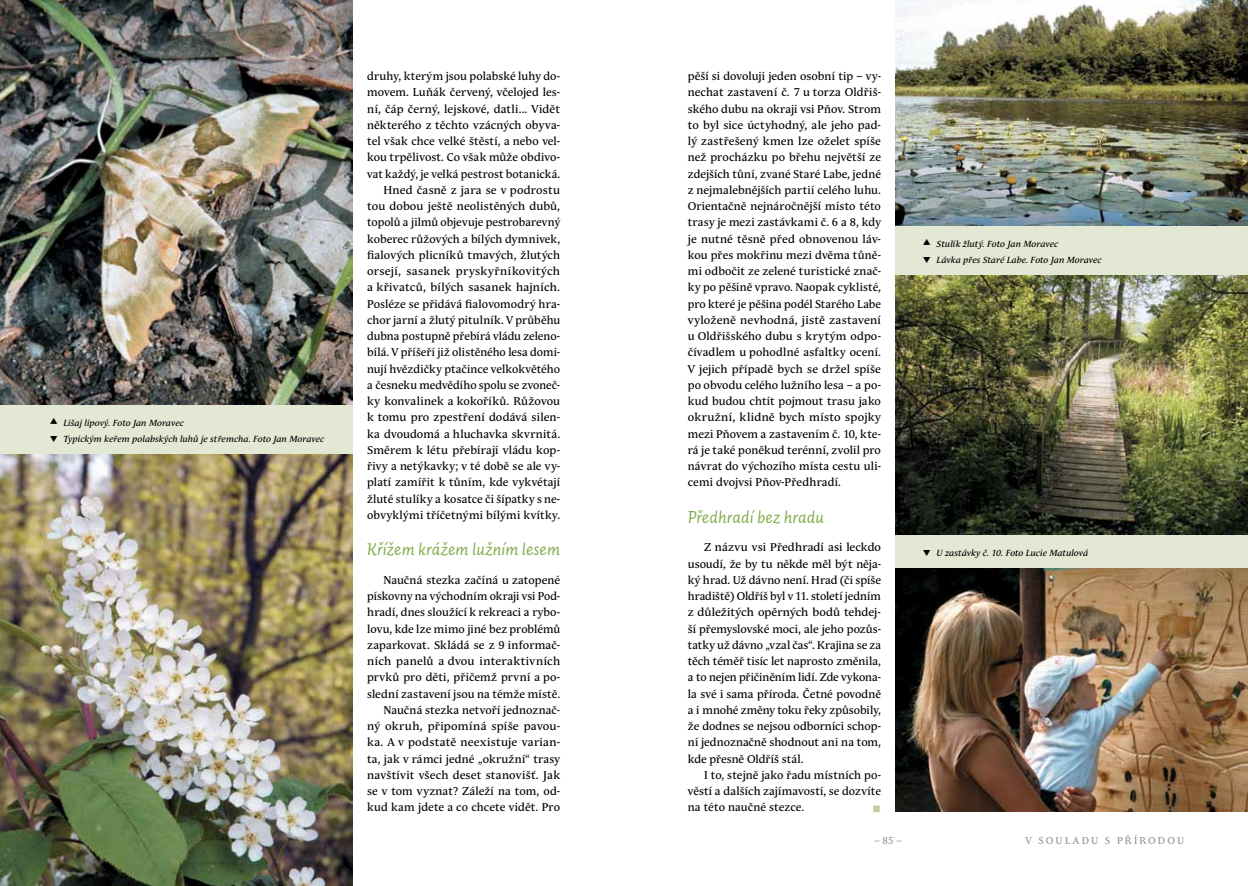
<style>
.page{position:relative;width:1248px;height:886px;background:#fff}
.page>*{position:absolute;margin:0;border:0;box-sizing:border-box;transform-origin:0 0}
.t1{font:17.5px "Auto 2 Italic LF";letter-spacing:.005em;color:#83ad4f}
.t2{font:11.25px/16.2px "Andulka Text Pro";letter-spacing:.01em;color:#000;text-align:justify}
.t3{font:11.25px "Wingdings";color:#bdcf9f}
.t4{font:10px "Andulka Text Pro";letter-spacing:.225em;color:#939598}
.t5{font:italic 8.75px/16px "Andulka Text Pro";letter-spacing:.01em;color:#000}
</style>
<div class="page">
<img style="left:0;top:0;width:353px;height:405px">
<img style="left:0;top:454px;width:353px;height:432px">
<div style="left:0;top:405px;width:353px;height:49px;background:#e2e8d4"></div>
<img style="left:895px;top:0;width:352px;height:226px">
<img style="left:895px;top:275px;width:352px;height:260px">
<img style="left:895px;top:568px;width:352px;height:243px">
<div style="left:895px;top:226px;width:352px;height:49px;background:#e2e8d4"></div>
<div style="left:895px;top:535px;width:352px;height:33px;background:#e2e8d4"></div>
<p class="t5" style="left:64px;top:415px;width:262px">Lišaj lipový. Foto Jan Moravec<br>Typickým keřem polabských luhů je střemcha. Foto Jan Moravec</p>
<p class="t2" style="left:367px;top:68px;width:194px;text-align:right">druhy, kterým jsou polabské luhy do&shy;movem. Luňák červený, včelojed les&shy;ní, čáp černý, lejskové, datli... Vidět některého z těchto vzácných obyva&shy;tel však chce velké štěstí, a nebo vel&shy;kou trpělivost. Co však může obdivo&shy;vat každý, je velká pestrost botanická.<br>Hned časně z jara se v podrostu tou dobou ještě neolistěných dubů, topolů a jilmů objevuje pestrobarevný koberec růžových a bílých dymnivek, fialových plicníků tmavých, žlutých orsejí, sasanek pryskyřníkovitých a křivatců, bílých sasanek hajních.<br>Posléze se přidává fialovomodrý hra&shy;chor jarní a žlutý pitulník. V průběhu dubna postupně přebírá vládu zeleno&shy;bílá. V příšeří již olistěného lesa domi&shy;nují hvězdičky ptačince velkokvětého a česneku medvědího spolu se zvoneč&shy;ky konvalinek a kokoříků. Růžovou k tomu pro zpestření dodává silen&shy;ka dvoudomá a hluchavka skvrnitá.<br>Směrem k létu přebírají vládu kop&shy;řivy a netýkavky; v té době se ale vy&shy;platí zamířit k tůním, kde vykvétají žluté stulíky a kosatce či šípatky s ne&shy;obvyklými tříčetnými bílými kvítky.</p>
<h1 class="t1" style="left:367px;top:538px;width:194px">Křížem krážem lužním lesem</h1>
<p class="t2" style="left:367px;top:572px;width:194px;text-align:right">Naučná stezka začíná u zatopené pískovny na východním okraji vsi Pod&shy;hradí, dnes sloužící k rekreaci a rybo&shy;lovu, kde lze mimo jiné bez problémů zaparkovat. Skládá se z 9 informač&shy;ních panelů a dvou interaktivních prvků pro děti, přičemž první a po&shy;slední zastavení jsou na témže místě.<br>Naučná stezka netvoří jednoznač-<br>ný okruh, připomíná spíše pavou&shy;ka. A v podstatě neexistuje varian&shy;ta, jak v rámci jedné „okružní“ trasy navštívit všech deset stanovišť. Jak se v tom vyznat? Záleží na tom, od&shy;kud kam jdete a co chcete vidět. Pro</p>
<p class="t2" style="left:687px;top:68px;width:195px">pěší si dovoluji jeden osobní tip – vy&shy;nechat zastavení č. 7 u torza Oldřiš&shy;ského dubu na okraji vsi Pňov. Strom to byl sice úctyhodný, ale jeho pad&shy;lý zastřešený kmen lze oželet spíše než procházku po břehu největší ze zdejších tůní, zvané Staré Labe, jedné z nejmalebnějších partií celého luhu.<br>Orientačně nejnáročnější místo této trasy je mezi zastávkami č. 6 a 8, kdy je nutné těsně před obnovenou láv&shy;kou přes mokřinu mezi dvěma tůně&shy;mi odbočit ze zelené turistické znač&shy;ky po pěšině vpravo. Naopak cyklisté, pro které je pěšina podél Starého Labe vyloženě nevhodná, jistě zastavení u Oldřišského dubu s krytým odpo&shy;čívadlem u pohodlné asfaltky ocení.<br>V jejich případě bych se držel spíše po obvodu celého lužního lesa – a po&shy;kud budou chtít pojmout trasu jako okružní, klidně bych místo spojky mezi Pňovem a zastavením č. 10, kte&shy;rá je také poněkud terénní, zvolil pro návrat do výchozího místa cestu uli&shy;cemi dvojvsi Pňov-Předhradí.</p>
<h1 class="t1" style="left:687px;top:506px;width:138px">Předhradí bez hradu</h1>
<p class="t2" style="left:687px;top:539px;width:195px;text-indent:16px">Z názvu vsi Předhradí asi leckdo usoudí, že by tu někde měl být něja&shy;ký hrad. Už dávno není. Hrad (či spíše hradiště) Oldříš byl v 11. století jedním z důležitých opěrných bodů tehdej&shy;ší přemyslovské moci, ale jeho pozůs&shy;tatky už dávno „vzal čas“. Krajina se za těch téměř tisíc let naprosto změnila, a to nejen přičiněním lidí. Zde vykona&shy;la své i sama příroda. Četné povodně a i mnohé změny toku řeky způsobily, že dodnes se nejsou odborníci schop&shy;ní jednoznačně shodnout ani na tom, kde přesně Oldříš stál.</p>
<p class="t2" style="left:687px;top:767px;width:195px;text-indent:16px">I to, stejně jako řadu místních po&shy;věstí a dalších zajímavostí, se dozvíte na této naučné stezce.</p>
<p class="t3" style="left:872px;top:802px;width:10px">■</p>
<p class="t4" style="left:874px;top:835px;width:29px">– 85 –</p>
<p class="t5" style="left:936px;top:236px;width:166px">Stulík žlutý. Foto Jan Moravec<br>Lávka přes Staré Labe. Foto Jan Moravec</p>
<p class="t5" style="left:936px;top:545px;width:153px">U zastávky č. 10. Foto Lucie Matulová</p>
<p class="t4" style="left:1025px;top:835px;width:49px">vso ulad</p>
<p class="t4" style="left:1090px;top:835px;width:59px">u s přírodo</p>
<p class="t4" style="left:1176px;top:835px;width:9px">u</p>
</div>
